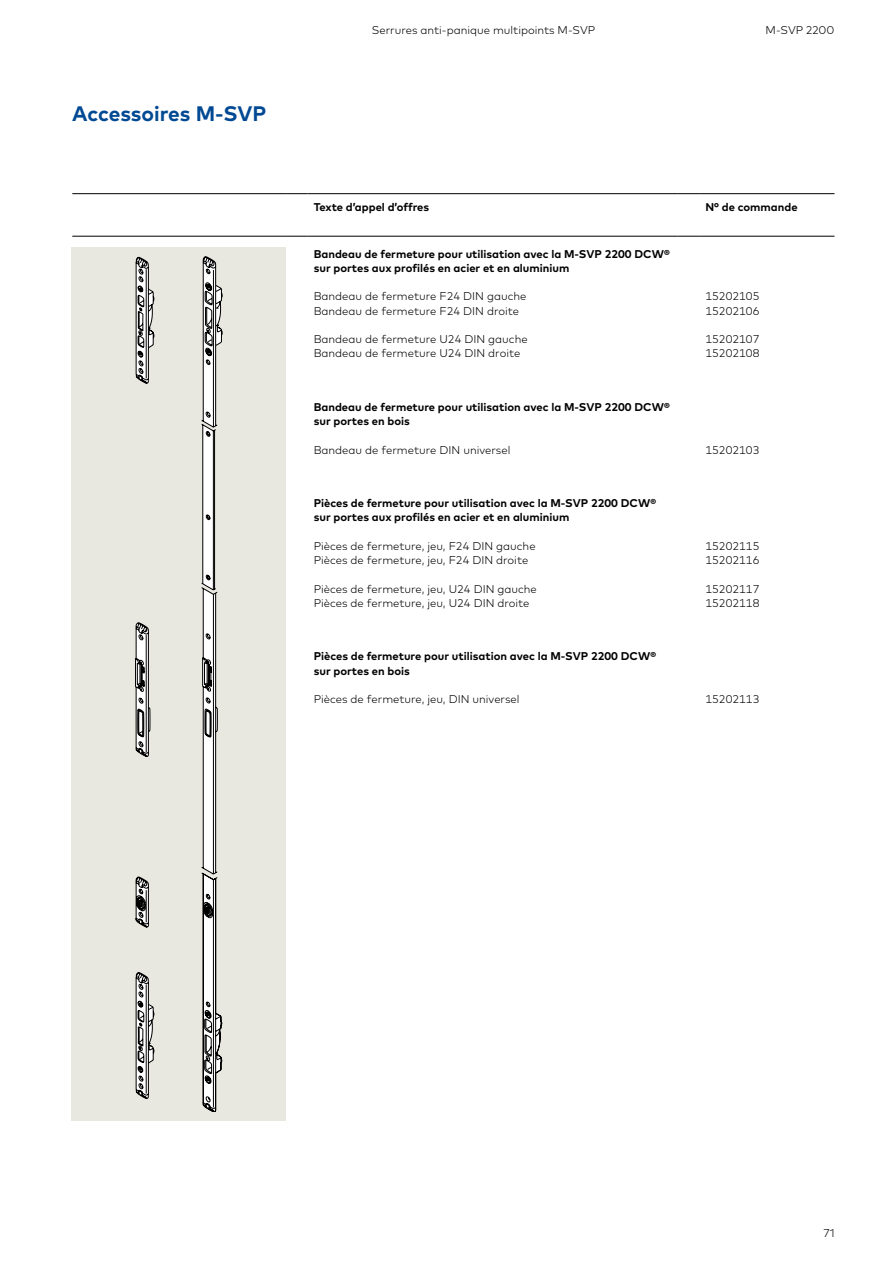
<style>
.page{position:relative;width:893px;height:1263px;background:#fff}
.page>*{position:absolute;margin:0;border:0;box-sizing:border-box;transform-origin:0 0}
.t1{font:700 21px "Mark Pro";letter-spacing:-.005em;color:#004993}
.t2{font:300 11.25px/14.2px "Mark Pro";color:#000}
.t3{font:700 11.25px/14.2px "Mark Pro";color:#000}
</style>
<div class="page">
<div style="left:72px;top:247px;width:214px;height:873px;background:#e9e8e0"></div>
<svg style="left:201px;top:256px;width:21px;height:856px"></svg>
<svg style="left:136px;top:257px;width:18px;height:127px"></svg>
<svg style="left:135px;top:622px;width:15px;height:135px"></svg>
<svg style="left:136px;top:876px;width:13px;height:52px"></svg>
<svg style="left:136px;top:972px;width:18px;height:127px"></svg>
<hr style="left:72px;top:193px;width:214px;height:1px;background:#000">
<svg style="left:286px;top:193px;width:21px;height:1px"></svg>
<hr style="left:307px;top:193px;width:371px;height:1px;background:#000">
<svg style="left:678px;top:193px;width:21px;height:1px"></svg>
<hr style="left:699px;top:193px;width:135px;height:1px;background:#000">
<hr style="left:72px;top:236px;width:214px;height:1px;background:#000">
<svg style="left:286px;top:236px;width:21px;height:1px"></svg>
<hr style="left:307px;top:236px;width:371px;height:1px;background:#000">
<svg style="left:678px;top:236px;width:21px;height:1px"></svg>
<hr style="left:699px;top:236px;width:135px;height:1px;background:#000">
<h1 class="t1" style="left:72px;top:98px;width:196px">Accessoires M-SVP</h1>
<p class="t2" style="left:372px;top:22px;width:225px">Serrures anti-panique multipoints M-SVP</p>
<p class="t2" style="left:766px;top:22px;width:70px">M-SVP 2200</p>
<p class="t3" style="left:314px;top:199px;width:117px">Texte d’appel d’offres</p>
<p class="t3" style="left:705px;top:199px;width:94px">N° de commande</p>
<p class="t3" style="left:314px;top:246px;width:358px">Bandeau de fermeture pour utilisation avec la M-SVP 2200 DCW® sur portes aux profilés en acier et en aluminium</p>
<p class="t2" style="left:314px;top:288px;width:214px">Bandeau de fermeture F24 DIN gauche<br>Bandeau de fermeture F24 DIN droite</p>
<p class="t2" style="left:314px;top:331px;width:215px">Bandeau de fermeture U24 DIN gauche<br>Bandeau de fermeture U24 DIN droite</p>
<p class="t2" style="left:705px;top:288px;width:55px">15202105<br>15202106</p>
<p class="t2" style="left:705px;top:331px;width:55px">15202107<br>15202108</p>
<p class="t3" style="left:314px;top:399px;width:358px">Bandeau de fermeture pour utilisation avec la M-SVP 2200 DCW® sur portes en bois</p>
<p class="t2" style="left:314px;top:442px;width:198px">Bandeau de fermeture DIN universel</p>
<p class="t2" style="left:705px;top:442px;width:55px">15202103</p>
<p class="t3" style="left:314px;top:495px;width:344px">Pièces de fermeture pour utilisation avec la M-SVP 2200 DCW® sur portes aux profilés en acier et en aluminium</p>
<p class="t2" style="left:314px;top:538px;width:223px">Pièces de fermeture, jeu, F24 DIN gauche<br>Pièces de fermeture, jeu, F24 DIN droite</p>
<p class="t2" style="left:314px;top:580px;width:225px">Pièces de fermeture, jeu, U24 DIN gauche<br>Pièces de fermeture, jeu, U24 DIN droite</p>
<p class="t2" style="left:705px;top:538px;width:55px">15202115<br>15202116</p>
<p class="t2" style="left:705px;top:580px;width:55px">15202117<br>15202118</p>
<p class="t3" style="left:314px;top:648px;width:344px">Pièces de fermeture pour utilisation avec la M-SVP 2200 DCW® sur portes en bois</p>
<p class="t2" style="left:314px;top:691px;width:207px">Pièces de fermeture, jeu, DIN universel</p>
<p class="t2" style="left:705px;top:691px;width:55px">15202113</p>
<p class="t2" style="left:823px;top:1225px;width:13px">71</p>
</div>
